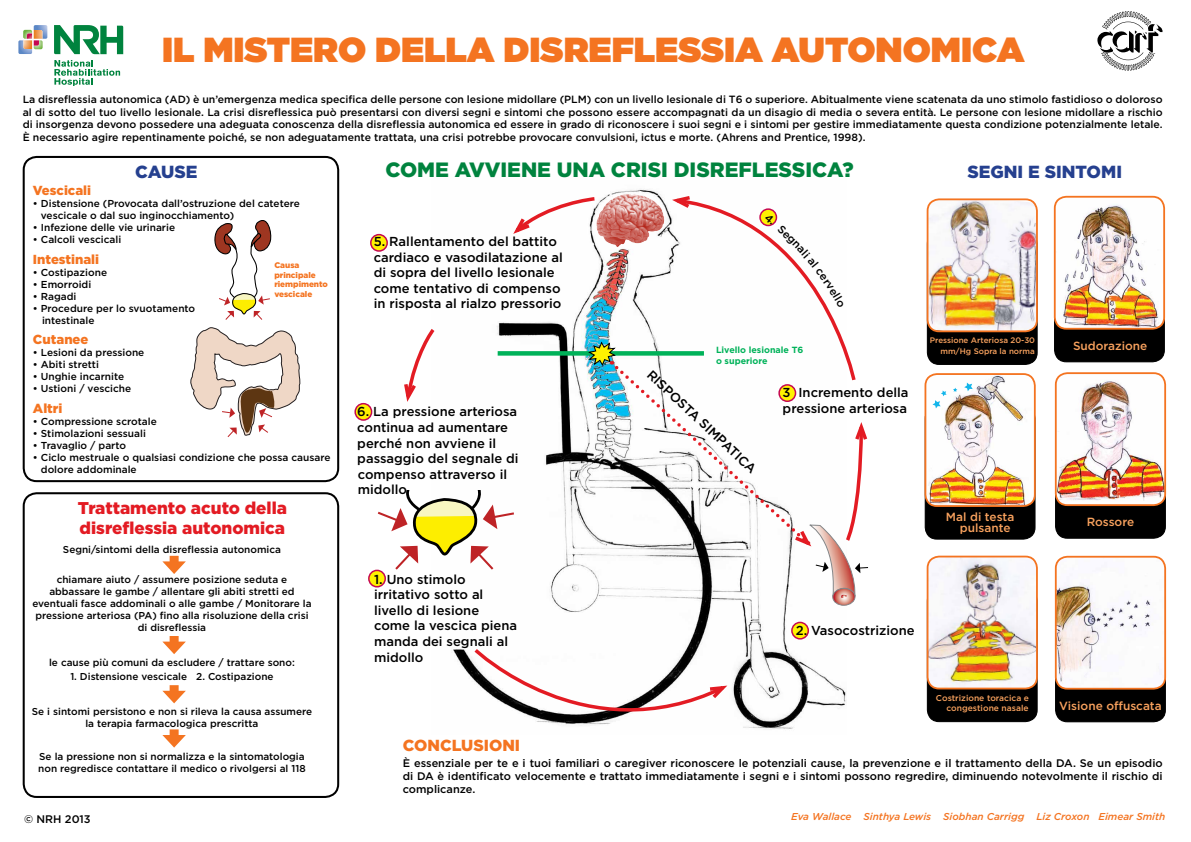
<style>
.page{position:relative;width:1191px;height:842px;background:#fff}
.page>*{position:absolute;margin:0;border:0;box-sizing:border-box;transform-origin:0 0}
.t1{font:900 34.75px "Gotham";color:#f47421}
.t2{font:900 20.7px "Gotham";color:#00833e}
.t3{font:900 17.5px "Gotham";color:#25408f}
.t4{font:900 17.05px/20.4px "Gotham";color:#e31b23}
.t5{font:900 16px "Gotham";color:#f47421}
.t6{font:900 13.1px "Gotham";color:#f47421}
.t7{font:500 13px/15.6px "Gotham";color:#000}
.t8{font:500 11.8px/11.3px "Gotham";color:#f9a25e}
.t9{font:500 11px/13.2px "Gotham";color:#000;text-align:justify}
.t10{font:500 10.5px/12.6px "Gotham";color:#000;text-align:justify}
.t11{font:500 10.1px/12px "Gotham";color:#000}
.t12{font:500 10px/12px "Gotham";color:#000;text-align:center}
.t13{font:italic 500 10px "Gotham";color:#f47421}
.t14{font:700 8.9px/10.7px "Gotham";color:#00b259}
.t15{font:500 8.5px/10.2px "Gotham";color:#f9a25e;text-align:right}
.t16{font:900 8.15px/9.8px "Gotham";color:#f47421}
.t17{font:500 8px/10.5px "Gotham";color:#f9a25e;text-align:right}
</style>
<div class="page">
<img style="left:453px;top:606px;width:393px;height:123px">
<div style="left:23px;top:492px;width:316px;height:306px;border:2px solid #000;border-radius:13px"></div>
<div style="left:23px;top:156px;width:316px;height:326px;border:2px solid #000;border-radius:13px"></div>
<svg style="left:1097px;top:11px;width:65px;height:60px"></svg>
<svg style="left:54px;top:60px;width:66px;height:26px"></svg>
<svg style="left:54px;top:25px;width:69px;height:29px"></svg>
<svg style="left:18px;top:25px;width:29px;height:29px"></svg>
<img style="left:614px;top:189px;width:43px;height:4px">
<div style="left:1054px;top:230px;width:110px;height:132px;background:#000;border-radius:12px"></div>
<div style="left:1055px;top:230px;width:108px;height:131px;border:1px solid #000;border-radius:11px"></div>
<img style="left:1055px;top:197px;width:109px;height:132px">
<div style="left:1053px;top:196px;width:112px;height:134px;border:2px solid #f47421;border-radius:12px"></div>
<div style="left:1055px;top:406px;width:110px;height:132px;background:#000;border-radius:12px"></div>
<div style="left:1056px;top:406px;width:108px;height:132px;border:1px solid #000;border-radius:11px"></div>
<img style="left:1056px;top:375px;width:109px;height:130px">
<div style="left:1054px;top:372px;width:112px;height:134px;border:2px solid #f47421;border-radius:12px"></div>
<div style="left:1055px;top:590px;width:110px;height:131px;background:#000;border-radius:12px"></div>
<div style="left:1056px;top:590px;width:108px;height:131px;border:1px solid #000;border-radius:11px"></div>
<img style="left:1056px;top:557px;width:109px;height:132px">
<div style="left:1054px;top:556px;width:112px;height:134px;border:2px solid #f47421;border-radius:12px"></div>
<div style="left:927px;top:232px;width:110px;height:132px;background:#000;border-radius:12px"></div>
<div style="left:928px;top:233px;width:108px;height:131px;border:1px solid #000;border-radius:11px"></div>
<img style="left:928px;top:199px;width:109px;height:132px">
<div style="left:926px;top:198px;width:111px;height:134px;border:2px solid #f47421;border-radius:12px"></div>
<div style="left:927px;top:589px;width:110px;height:132px;background:#000;border-radius:12px"></div>
<div style="left:928px;top:590px;width:108px;height:131px;border:1px solid #000;border-radius:11px"></div>
<img style="left:928px;top:557px;width:109px;height:131px">
<div style="left:926px;top:556px;width:111px;height:133px;border:2px solid #f47421;border-radius:12px"></div>
<svg style="left:214px;top:220px;width:58px;height:100px"></svg>
<svg style="left:190px;top:327px;width:110px;height:110px"></svg>
<div style="left:170px;top:556px;width:9px;height:10px;background:#f47421"></div>
<svg style="left:162px;top:561px;width:24px;height:13px"></svg>
<div style="left:170px;top:636px;width:9px;height:10px;background:#f47421"></div>
<svg style="left:163px;top:642px;width:23px;height:12px"></svg>
<div style="left:170px;top:685px;width:9px;height:10px;background:#f47421"></div>
<svg style="left:162px;top:691px;width:24px;height:12px"></svg>
<div style="left:170px;top:729px;width:9px;height:10px;background:#f47421"></div>
<svg style="left:162px;top:735px;width:24px;height:13px"></svg>
<div style="left:925px;top:407px;width:109px;height:132px;background:#000;border-radius:12px"></div>
<div style="left:925px;top:407px;width:109px;height:132px;border:1px solid #000;border-radius:11px"></div>
<img style="left:925px;top:374px;width:109px;height:132px">
<div style="left:924px;top:373px;width:111px;height:134px;border:2px solid #f47421;border-radius:12px"></div>
<svg style="left:932px;top:390px;width:14px;height:18px"></svg>
<svg style="left:964px;top:383px;width:8px;height:8px"></svg>
<svg style="left:953px;top:388px;width:4px;height:4px"></svg>
<div style="left:355px;top:404px;width:16px;height:16px;background:#fff200;border-radius:50%"></div>
<div style="left:354px;top:403px;width:18px;height:18px;border:2px solid #c60751;border-radius:50%"></div>
<div style="left:369px;top:570px;width:16px;height:17px;background:#fff200;border-radius:50%"></div>
<div style="left:368px;top:570px;width:18px;height:17px;border:2px solid #c60751;border-radius:50%"></div>
<div style="left:792px;top:622px;width:16px;height:17px;background:#fff200;border-radius:50%"></div>
<div style="left:791px;top:622px;width:18px;height:17px;border:2px solid #c60751;border-radius:50%"></div>
<svg style="left:371px;top:235px;width:16px;height:16px"></svg>
<div style="left:370px;top:234px;width:18px;height:18px;border:2px solid #c60751;border-radius:50%"></div>
<svg style="left:472px;top:647px;width:260px;height:82px"></svg>
<svg style="left:375px;top:193px;width:494px;height:413px"></svg>
<h1 class="t1" style="left:162px;top:24px;width:864px">IL MISTERO DELLA DISREFLESSIA AUTONOMICA</h1>
<p class="t10" style="left:23px;top:93px;width:1141px">La disreflessia autonomica (AD) è un’emergenza medica specifica delle persone con lesione midollare (PLM) con un livello lesionale di T6 o superiore. Abitualmente viene scatenata da uno stimolo fastidioso o doloroso al di sotto del tuo livello lesionale. La crisi disreflessica può presentarsi con diversi segni e sintomi che possono essere accompagnati da un disagio di media o severa entità. Le persone con lesione midollare a rischio di insorgenza devono possedere una adeguata conoscenza della disreflessia autonomica ed essere in grado di riconoscere i suoi segni e i sintomi per gestire immediatamente questa condizione potenzialmente letale.<br>È necessario agire repentinamente poiché, se non adeguatamente trattata, una crisi potrebbe provocare convulsioni, ictus e morte. (Ahrens and Prentice, 1998).</p>
<h3 class="t3" style="left:135px;top:160px;width:64px">CAUSE</h3>
<h2 class="t2" style="left:385px;top:155px;width:470px">COME AVVIENE UNA CRISI DISREFLESSICA?</h2>
<h3 class="t3" style="left:967px;top:159px;width:156px">SEGNI E SINTOMI</h3>
<p class="t6" style="left:33px;top:182px;width:60px">Vescicali</p>
<p class="t11" style="left:41px;top:198px;width:260px;text-indent:-8px">• Distensione (Provocata dall’ostruzione del catetere vescicale o dal suo inginocchiamento)</p>
<p class="t11" style="left:33px;top:222px;width:144px">• Infezione delle vie urinarie</p>
<p class="t11" style="left:33px;top:234px;width:90px">• Calcoli vescicali</p>
<p class="t6" style="left:33px;top:250px;width:68px">Intestinali</p>
<p class="t11" style="left:33px;top:266px;width:76px">• Costipazione</p>
<p class="t11" style="left:33px;top:278px;width:60px">• Emorroidi</p>
<p class="t11" style="left:33px;top:290px;width:45px">• Ragadi</p>
<p class="t11" style="left:42px;top:302px;width:155px;text-indent:-9px">• Procedure per lo svuotamento intestinale</p>
<p class="t6" style="left:33px;top:331px;width:57px">Cutanee</p>
<p class="t11" style="left:33px;top:347px;width:113px">• Lesioni da pressione</p>
<p class="t11" style="left:33px;top:359px;width:67px">• Abiti stretti</p>
<p class="t11" style="left:33px;top:371px;width:93px">• Unghie incarnite</p>
<p class="t11" style="left:33px;top:383px;width:100px">• Ustioni / vesciche</p>
<p class="t6" style="left:33px;top:399px;width:31px">Altri</p>
<p class="t11" style="left:33px;top:415px;width:125px">• Compressione scrotale</p>
<p class="t11" style="left:33px;top:427px;width:114px">• Stimolazioni sessuali</p>
<p class="t11" style="left:33px;top:439px;width:95px">• Travaglio / parto</p>
<p class="t11" style="left:41px;top:451px;width:291px;text-indent:-8px">• Ciclo mestruale o qualsiasi condizione che possa causare dolore addominale</p>
<p class="t16" style="left:274px;top:260px;width:55px">Causa principale riempimento vescicale</p>
<h3 class="t4" style="left:78px;top:497px;width:211px">Trattamento acuto della disreflessia autonomica</h3>
<p class="t12" style="left:63px;top:544px;width:219px">Segni/sintomi della disreflessia autonomica</p>
<p class="t12" style="left:32px;top:573px;width:281px">chiamare aiuto / assumere posizione seduta e abbassare le gambe / allentare gli abiti stretti ed eventuali fasce addominali o alle gambe / Monitorare la pressione arteriosa (PA) fino alla risoluzione della crisi di disreflessia</p>
<p class="t12" style="left:49px;top:657px;width:247px">le cause più comuni da escludere / trattare sono:</p>
<p class="t12" style="left:70px;top:670px;width:205px">1. Distensione vescicale 2. Costipazione</p>
<p class="t12" style="left:32px;top:705px;width:282px">Se i sintomi persistono e non si rileva la causa assumere la terapia farmacologica prescritta</p>
<p class="t12" style="left:38px;top:750px;width:269px;text-align:left">Se la pressione non si normalizza e la sintomatologia non regredisce contattare il medico o rivolgersi al 118</p>
<p class="t7" style="left:374px;top:233px;width:191px">5. Rallentamento del battito cardiaco e vasodilatazione al di sopra del livello lesionale come tentativo di compenso in risposta al rialzo pressorio</p>
<p class="t7" style="left:357px;top:404px;width:163px">6. La pressione arteriosa continua ad aumentare perché non avviene il passaggio del segnale di compenso attraverso il midollo</p>
<p class="t7" style="left:374px;top:571px;width:144px">1. Uno stimolo irritativo sotto al livello di lesione come la vescica piena manda dei segnali al midollo</p>
<h3 class="t5" style="left:403px;top:735px;width:119px">CONCLUSIONI</h3>
<p class="t14" style="left:716px;top:344px;width:89px">Livello lesionale T6 o superiore</p>
<p class="t7" style="left:654px;top:367px;width:146px;rotate:43deg">RISPOSTA SIMPATICA</p>
<p class="t7" style="left:782px;top:385px;width:127px">3 Incremento della pressione arteriosa</p>
<p class="t17" style="left:930px;top:335px;width:107px">Pressione Arteriosa 20-30 mm/Hg Sopra la norma</p>
<p class="t8" style="left:960px;top:511px;width:56px;text-indent:-14px">Mal di testa pulsante</p>
<p class="t8" style="left:1073px;top:340px;width:76px">Sudorazione</p>
<p class="t8" style="left:1086px;top:516px;width:49px">Rossore</p>
<p class="t7" style="left:795px;top:622px;width:120px">2. Vasocostrizione</p>
<p class="t15" style="left:936px;top:693px;width:95px">Costrizione toracica e congestione nasale</p>
<p class="t8" style="left:1059px;top:700px;width:104px">Visione offuscata</p>
<p class="t9" style="left:403px;top:756px;width:761px">È essenziale per te e i tuoi familiari o caregiver riconoscere le potenziali cause, la prevenzione e il trattamento della DA. Se un episodio di DA è identificato velocemente e trattato immediatamente i segni e i sintomi possono regredire, diminuendo notevolmente il rischio di complicanze.</p>
<p class="t9" style="left:24px;top:812px;width:68px">© NRH 2013</p>
<p class="t13" style="left:791px;top:810px;width:376px">Eva Wallace Sinthya Lewis Siobhan Carrigg Liz Croxon Eimear Smith</p>
</div>
